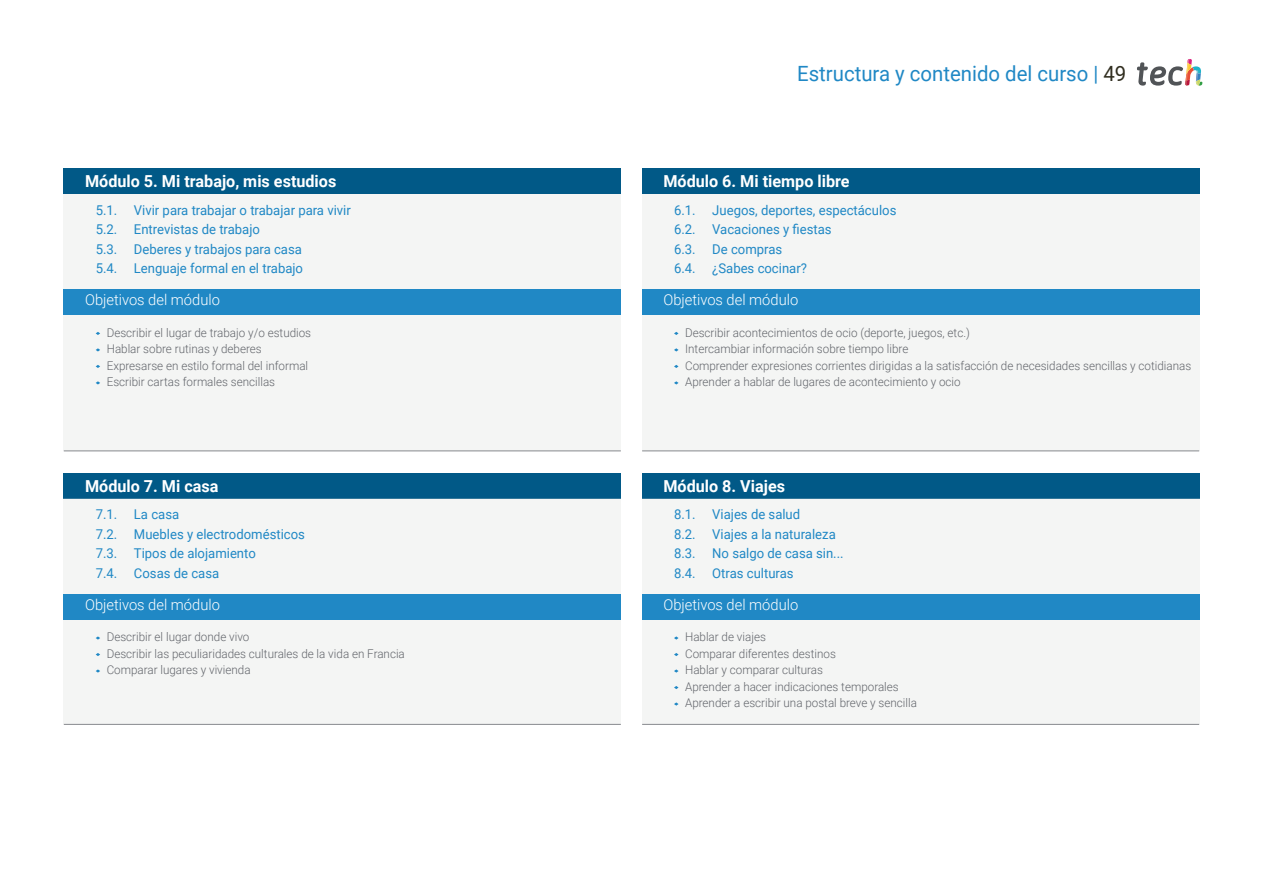
<style>
.page{position:relative;width:1263px;height:893px;background:#fff}
.page>*{position:absolute;margin:0;border:0;box-sizing:border-box;transform-origin:0 0}
.t1{font:21px "Roboto";color:#2088c5}
.t2{font:700 16.5px "Roboto";color:#fff}
.t3{font:300 15px "Roboto";color:#fff}
.t4{font:13.5px/19.5px "Roboto";color:#2088c5}
.t5{font:300 12px/16.5px "Roboto";color:#61646a}
.s1{color:#312e20}
</style>
<div class="page">
<svg style="left:1137px;top:59px;width:65px;height:27px"></svg>
<div style="left:64px;top:168px;width:557px;height:26px;background:#015987"></div>
<div style="left:64px;top:473px;width:557px;height:26px;background:#015987"></div>
<div style="left:642px;top:168px;width:557px;height:26px;background:#015987"></div>
<div style="left:642px;top:473px;width:557px;height:26px;background:#015987"></div>
<div style="left:64px;top:194px;width:557px;height:257px;background:#f4f5f4"></div>
<div style="left:64px;top:499px;width:557px;height:225px;background:#f4f5f4"></div>
<div style="left:642px;top:194px;width:557px;height:257px;background:#f4f5f4"></div>
<div style="left:642px;top:499px;width:557px;height:225px;background:#f4f5f4"></div>
<div style="left:64px;top:289px;width:557px;height:26px;background:#2088c5"></div>
<div style="left:64px;top:594px;width:557px;height:25px;background:#2088c5"></div>
<div style="left:642px;top:289px;width:557px;height:26px;background:#2088c5"></div>
<div style="left:642px;top:594px;width:557px;height:25px;background:#2088c5"></div>
<svg style="left:96px;top:332px;width:4px;height:3px"></svg>
<svg style="left:96px;top:365px;width:4px;height:3px"></svg>
<svg style="left:96px;top:636px;width:4px;height:4px"></svg>
<svg style="left:96px;top:653px;width:4px;height:3px"></svg>
<svg style="left:96px;top:669px;width:4px;height:4px"></svg>
<svg style="left:674px;top:636px;width:4px;height:4px"></svg>
<svg style="left:674px;top:669px;width:4px;height:4px"></svg>
<svg style="left:674px;top:702px;width:4px;height:4px"></svg>
<hr style="left:64px;top:451px;width:557px;height:1px;background:#878a8e">
<hr style="left:64px;top:724px;width:557px;height:1px;background:#878a8e">
<hr style="left:642px;top:451px;width:557px;height:1px;background:#878a8e">
<hr style="left:642px;top:724px;width:557px;height:1px;background:#878a8e">
<h1 class="t1" style="left:797px;top:59px;width:331px">Estructura y contenido del curso | <span class="s1">49</span></h1>
<h2 class="t2" style="left:85px;top:170px;width:253px">Módulo 5. Mi trabajo, mis estudios</h2>
<h2 class="t2" style="left:663px;top:170px;width:188px">Módulo 6. Mi tiempo libre</h2>
<p class="t4" style="left:96px;top:200px;width:257px">5.1. Vivir para trabajar o trabajar para vivir 5.2. Entrevistas de trabajo<br>5.3. Deberes y trabajos para casa<br>5.4. Lenguaje formal en el trabajo</p>
<p class="t4" style="left:674px;top:200px;width:224px">6.1. Juegos, deportes, espectáculos<br>6.2. Vacaciones y fiestas<br>6.3. De compras<br>6.4. ¿Sabes cocinar?</p>
<p class="t3" style="left:85px;top:289px;width:136px">Objetivos del módulo</p>
<p class="t3" style="left:663px;top:289px;width:136px">Objetivos del módulo</p>
<p class="t5" style="left:107px;top:324px;width:206px">Describir el lugar de trabajo y/o estudios Hablar sobre rutinas y deberes Expresarse en estilo formal del informal Escribir cartas formales sencillas</p>
<p class="t5" style="left:685px;top:324px;width:508px">Describir acontecimientos de ocio (deporte, juegos, etc.)<br>Intercambiar información sobre tiempo libre<br>Comprender expresiones corrientes dirigidas a la satisfacción de necesidades sencillas y cotidianas Aprender a hablar de lugares de acontecimiento y ocio</p>
<h2 class="t2" style="left:85px;top:474px;width:135px">Módulo 7. Mi casa</h2>
<h2 class="t2" style="left:663px;top:474px;width:123px">Módulo 8. Viajes</h2>
<p class="t4" style="left:96px;top:504px;width:211px">7.1. La casa<br>7.2. Muebles y electrodomésticos<br>7.3. Tipos de alojamiento<br>7.4. Cosas de casa</p>
<p class="t4" style="left:674px;top:504px;width:171px">8.1. Viajes de salud<br>8.2. Viajes a la naturaleza<br>8.3. No salgo de casa sin...<br>8.4. Otras culturas</p>
<p class="t3" style="left:85px;top:594px;width:136px">Objetivos del módulo</p>
<p class="t3" style="left:663px;top:594px;width:136px">Objetivos del módulo</p>
<p class="t5" style="left:107px;top:628px;width:300px">Describir el lugar donde vivo<br>Describir las peculiaridades culturales de la vida en Francia<br>Comparar lugares y vivienda</p>
<p class="t5" style="left:685px;top:628px;width:233px">Hablar de viajes<br>Comparar diferentes destinos<br>Hablar y comparar culturas<br>Aprender a hacer indicaciones temporales<br>Aprender a escribir una postal breve y sencilla</p>
</div>
